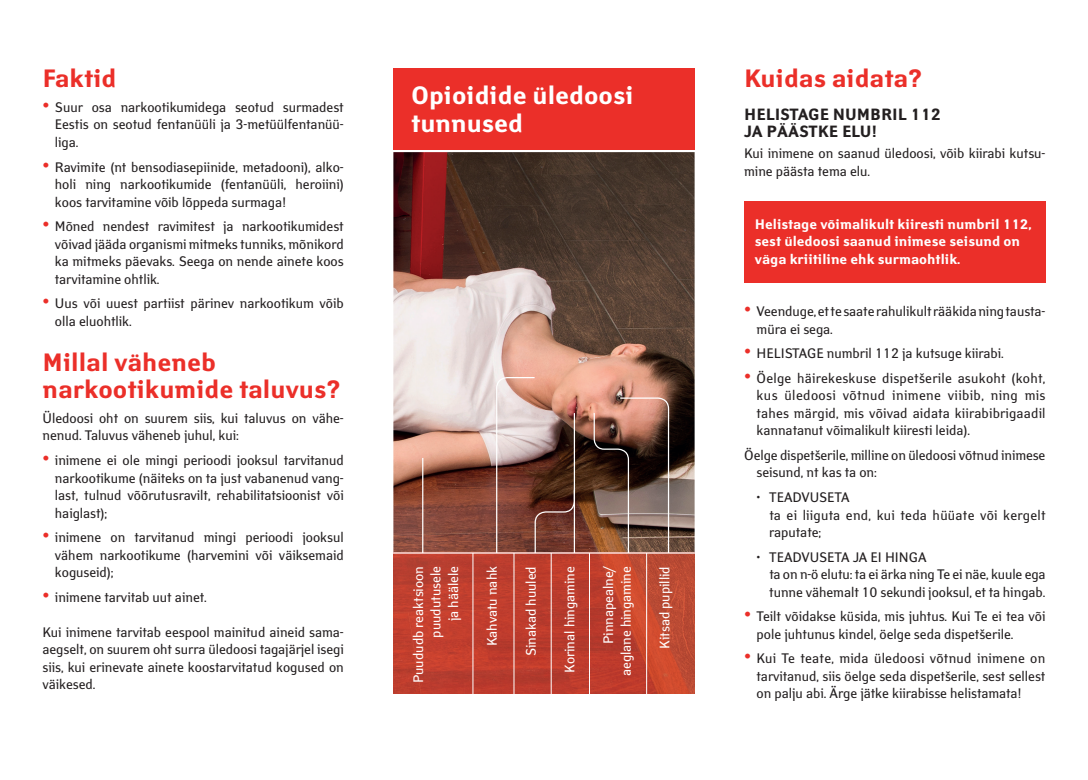
<style>
.page{position:relative;width:1088px;height:780px;background:#fff}
.page>*{position:absolute;margin:0;border:0;box-sizing:border-box;transform-origin:0 0}
.t1{font:700 25px/27.5px "Yanus";color:#eb2f29}
.t2{font:700 25px/27.5px "Yanus";color:#fff}
.t3{font:700 16.25px/17.5px "Yanus";color:#231f20}
.t4{font:13.75px/17.5px "Yanus";color:#231f20;text-align:justify}
.t5{font:13.75px/17.5px "Yanus";color:#fff;text-align:right}
.t6{font:700 13.75px/17.5px "Yanus";color:#fff}
.t7{font:13.75px/17.5px "Yanus";letter-spacing:.02em;color:#231f20}
.s1{font-weight:700;font-size:21.25px;color:#eb2f29}
.s2{font-family:"Club Type Mercurius";font-weight:300}
</style>
<div class="page">
<div style="left:744px;top:201px;width:301px;height:82px;background:#eb2f29"></div>
<img style="left:393px;top:152px;width:301px;height:400px">
<img style="left:393px;top:553px;width:301px;height:140px">
<div style="left:393px;top:69px;width:301px;height:81px;background:#eb2f29"></div>
<hr style="left:473px;top:553px;width:1px;height:146px;background:#fff">
<hr style="left:514px;top:553px;width:1px;height:146px;background:#fff">
<hr style="left:551px;top:553px;width:1px;height:146px;background:#fff">
<hr style="left:589px;top:553px;width:1px;height:146px;background:#fff">
<hr style="left:646px;top:553px;width:1px;height:146px;background:#fff">
<hr style="left:422px;top:458px;width:1px;height:95px;background:#fff">
<img style="left:593px;top:397px;width:77px;height:157px">
<svg style="left:495px;top:376px;width:81px;height:178px;background:#956b60"></svg>
<hr style="left:386px;top:552px;width:316px;height:1px;background:#fff">
<h1 class="t1" style="left:43px;top:66px;width:75px">Faktid</h1>
<p class="t4" style="left:55px;top:98px;width:290px;text-indent:-12px"><span class="s1">•</span> Suur osa narkootikumidega seotud surmadest Eestis on seotud fentanüüli ja 3-metüülfentanüü&shy;liga.</p>
<p class="t4" style="left:55px;top:158px;width:290px;text-indent:-12px"><span class="s1">•</span> Ravimite (nt bensodiasepiinide, metadooni), alko&shy;holi ning narkootikumide (fentanüüli, heroiini) koos tarvitamine võib lõppeda surmaga!</p>
<p class="t4" style="left:55px;top:217px;width:290px;text-indent:-12px"><span class="s1">•</span> Mõned nendest ravimitest ja narkootikumidest võivad jääda organismi mitmeks tunniks, mõnikord ka mitmeks päevaks. Seega on nende ainete koos tarvitamine ohtlik.</p>
<p class="t4" style="left:55px;top:295px;width:290px;text-indent:-12px"><span class="s1">•</span> Uus või uuest partiist pärinev narkootikum võib olla eluohtlik.</p>
<h1 class="t1" style="left:43px;top:349px;width:299px">Millal väheneb narkootikumide taluvus?</h1>
<p class="t4" style="left:43px;top:409px;width:303px">Üledoosi oht on suurem siis, kui taluvus on vähe&shy;nenud. Taluvus väheneb juhul, kui:</p>
<p class="t4" style="left:55px;top:451px;width:290px;text-indent:-12px"><span class="s1">•</span> inimene ei ole mingi perioodi jooksul tarvitanud narkootikume (näiteks on ta just vabanenud vang&shy;last, tulnud võõrutusravilt, rehabilitatsioonist või haiglast);</p>
<p class="t4" style="left:55px;top:528px;width:290px;text-indent:-12px"><span class="s1">•</span> inimene on tarvitanud mingi perioodi jooksul vähem narkootikume (harvemini või väiksemaid koguseid);</p>
<p class="t4" style="left:43px;top:588px;width:166px"><span class="s1">•</span> inimene tarvitab uut ainet.</p>
<p class="t4" style="left:43px;top:623px;width:303px">Kui inimene tarvitab eespool mainitud aineid sama&shy;aegselt, on suurem oht surra üledoosi tagajärjel isegi siis, kui erinevate ainete koostarvitatud kogused on väikesed.</p>
<h1 class="t2" style="left:411px;top:82px;width:224px">Opioidide üledoosi tunnused</h1>
<p class="t5" style="left:409px;top:682px;width:118px;rotate:-90deg">Puududb reaktsioon puudutusele<br>ja häälele</p>
<p class="t5" style="left:483px;top:646px;width:81px;rotate:-90deg">Kahvatu nahk</p>
<p class="t5" style="left:522px;top:656px;width:92px;rotate:-90deg">Sinakad huuled</p>
<p class="t5" style="left:561px;top:672px;width:108px;rotate:-90deg">Korinal hingamine</p>
<p class="t5" style="left:600px;top:676px;width:113px;rotate:-90deg">Pinnapealne/ aeglane hingamine</p>
<p class="t5" style="left:656px;top:649px;width:84px;rotate:-90deg">Kitsad pupillid</p>
<h1 class="t1" style="left:744px;top:66px;width:179px">Kuidas aidata?</h1>
<p class="t3" style="left:744px;top:106px;width:198px">HELISTAGE NUMBRIL 112<br>JA PÄÄSTKE ELU!</p>
<p class="t4" style="left:744px;top:145px;width:303px">Kui inimene on saanud üledoosi, võib kiirabi kutsu&shy;mine päästa tema elu.</p>
<p class="t6" style="left:755px;top:215px;width:278px">Helistage võimalikult kiiresti numbril 112, sest üledoosi saanud inimese seisund on väga kriitiline ehk surmaohtlik.</p>
<p class="t4" style="left:756px;top:302px;width:290px;text-indent:-12px"><span class="s1">•</span> Veenduge, et te saate rahulikult rääkida ning tausta&shy;müra ei sega.</p>
<p class="t4" style="left:744px;top:344px;width:261px"><span class="s1">•</span> HELISTAGE numbril 112 ja kutsuge kiirabi.</p>
<p class="t4" style="left:756px;top:369px;width:290px;text-indent:-12px"><span class="s1">•</span> Öelge häirekeskuse dispetšerile asukoht (koht, kus üledoosi võtnud inimene viibib, ning mis tahes märgid, mis võivad aidata kiirabibrigaadil kannatanut võimalikult kiiresti leida).</p>
<p class="t4" style="left:756px;top:446px;width:290px;text-indent:-12px">Öelge dispetšerile, milline on üledoosi võtnud inimese seisund, nt kas ta on:</p>
<p class="t7" style="left:769px;top:488px;width:278px;text-indent:-12px"><span class="s2">•</span> TEADVUSETA<br>ta ei liiguta end, kui teda hüüate või kergelt raputate;</p>
<p class="t4" style="left:769px;top:548px;width:278px;text-align:left;text-indent:-12px"><span class="s2">•</span> TEADVUSETA JA EI HINGA<br>ta on n-ö elutu: ta ei ärka ning Te ei näe, kuule ega tunne vähemalt 10 sekundi jooksul, et ta hingab.</p>
<p class="t4" style="left:756px;top:607px;width:290px;text-indent:-12px"><span class="s1">•</span> Teilt võidakse küsida, mis juhtus. Kui Te ei tea või pole juhtunus kindel, öelge seda dispetšerile.</p>
<p class="t4" style="left:756px;top:649px;width:290px;text-indent:-12px"><span class="s1">•</span> Kui Te teate, mida üledoosi võtnud inimene on tarvitanud, siis öelge seda dispetšerile, sest sellest on palju abi. Ärge jätke kiirabisse helistamata!</p>
</div>
